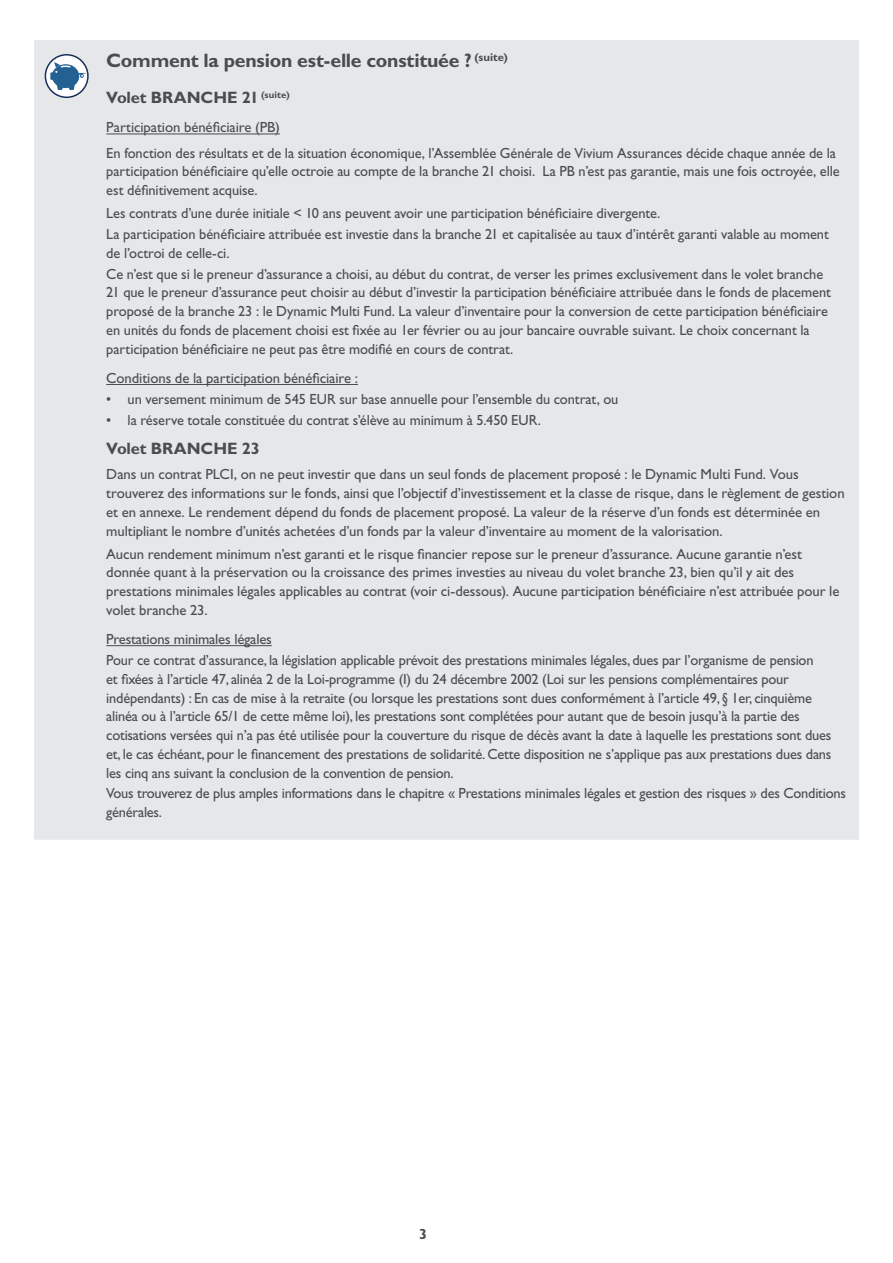
<style>
.page{position:relative;width:893px;height:1263px;background:#fff}
.page>*{position:absolute;margin:0;border:0;box-sizing:border-box;transform-origin:0 0}
.Hoofdtitel{font:700 19.5px "Gill Sans Std";letter-spacing:-.01em;color:#4b4c4d}
.Tussen_tussentitel{font:700 16.5px "Gill Sans Std";letter-spacing:-.005em;color:#4b4c4d}
.Broodtekst{font:14.7px/18.8px "Gill Sans Std";letter-spacing:-.01em;color:#4b4c4d}
.Tussen_tussentitel-2{font:14.7px "Gill Sans Std";letter-spacing:-.01em;color:#4b4c4d}
.t1{font:700 14.7px "Gill Sans Std";color:#4b4c4d}
</style>
<div class="page">
<div style="left:34px;top:40px;width:825px;height:800px;background:#e6e7e9"></div>
<svg style="left:45px;top:54px;width:44px;height:44px"></svg>
<hr style="left:106px;top:134px;width:174px;height:1px;background:#4b4c4d">
<hr style="left:106px;top:384px;width:252px;height:1px;background:#4b4c4d">
<hr style="left:106px;top:645px;width:166px;height:1px;background:#4b4c4d">
<p class="Hoofdtitel" style="left:106px;top:49px;width:403px">Comment la pension est-elle constituée ? <sup>(suite)</sup></p>
<p class="Tussen_tussentitel" style="left:106px;top:88px;width:185px">Volet BRANCHE 21 <sup>(suite)</sup></p>
<p class="Tussen_tussentitel-2" style="left:106px;top:119px;width:175px">Participation bénéficiaire (PB)</p>
<p class="Broodtekst" style="left:106px;top:143px;width:735px">En fonction des résultats et de la situation économique, l’Assemblée Générale de Vivium Assurances décide chaque année de la participation bénéficiaire qu’elle octroie au compte de la branche 21 choisi. La PB n’est pas garantie, mais une fois octroyée, elle est définitivement acquise.</p>
<p class="Broodtekst" style="left:106px;top:204px;width:555px">Les contrats d’une durée initiale &lt; 10 ans peuvent avoir une participation bénéficiaire divergente.</p>
<p class="Broodtekst" style="left:106px;top:225px;width:724px">La participation bénéficiaire attribuée est investie dans la branche 21 et capitalisée au taux d’intérêt garanti valable au moment de l’octroi de celle-ci.</p>
<p class="Broodtekst" style="left:106px;top:264px;width:726px">Ce n’est que si le preneur d’assurance a choisi, au début du contrat, de verser les primes exclusivement dans le volet branche 21 que le preneur d’assurance peut choisir au début d’investir la participation bénéficiaire attribuée dans le fonds de placement proposé de la branche 23 : le Dynamic Multi Fund. La valeur d’inventaire pour la conversion de cette participation bénéficiaire en unités du fonds de placement choisi est fixée au 1er février ou au jour bancaire ouvrable suivant. Le choix concernant la participation bénéficiaire ne peut pas être modifié en cours de contrat.</p>
<p class="Tussen_tussentitel-2" style="left:106px;top:370px;width:253px">Conditions de la participation bénéficiaire :</p>
<p class="Broodtekst" style="left:106px;top:390px;width:514px">• un versement minimum de 545 EUR sur base annuelle pour l’ensemble du contrat, ou</p>
<p class="Broodtekst" style="left:106px;top:410px;width:436px">• la réserve totale constituée du contrat s’élève au minimum à 5.450 EUR.</p>
<p class="Tussen_tussentitel" style="left:106px;top:439px;width:155px">Volet BRANCHE 23</p>
<p class="Broodtekst" style="left:106px;top:465px;width:740px">Dans un contrat PLCI, on ne peut investir que dans un seul fonds de placement proposé : le Dynamic Multi Fund. Vous trouverez des informations sur le fonds, ainsi que l’objectif d’investissement et la classe de risque, dans le règlement de gestion et en annexe. Le rendement dépend du fonds de placement proposé. La valeur de la réserve d’un fonds est déterminée en multipliant le nombre d’unités achetées d’un fonds par la valeur d’inventaire au moment de la valorisation.</p>
<p class="Broodtekst" style="left:106px;top:544px;width:735px">Aucun rendement minimum n’est garanti et le risque financier repose sur le preneur d’assurance. Aucune garantie n’est donnée quant à la préservation ou la croissance des primes investies au niveau du volet branche 23, bien qu’il y ait des prestations minimales légales applicables au contrat (voir ci-dessous). Aucune participation bénéficiaire n’est attribuée pour le volet branche 23.</p>
<p class="Tussen_tussentitel-2" style="left:106px;top:631px;width:167px">Prestations minimales légales</p>
<p class="Broodtekst" style="left:106px;top:651px;width:727px">Pour ce contrat d’assurance, la législation applicable prévoit des prestations minimales légales, dues par l’organisme de pension<br>et fixées à l’article 47, alinéa 2 de la Loi-programme (I) du 24 décembre 2002 (Loi sur les pensions complémentaires pour indépendants) : En cas de mise à la retraite (ou lorsque les prestations sont dues conformément à l’article 49, § 1er, cinquième alinéa ou à l’article 65/1 de cette même loi), les prestations sont complétées pour autant que de besoin jusqu’à la partie des cotisations versées qui n’a pas été utilisée pour la couverture du risque de décès avant la date à laquelle les prestations sont dues et, le cas échéant, pour le financement des prestations de solidarité. Cette disposition ne s’applique pas aux prestations dues dans les cinq ans suivant la conclusion de la convention de pension.</p>
<p class="Broodtekst" style="left:106px;top:784px;width:741px">Vous trouverez de plus amples informations dans le chapitre « Prestations minimales légales et gestion des risques » des Conditions générales.</p>
<p class="t1" style="left:419px;top:1225px;width:9px">3</p>
</div>
